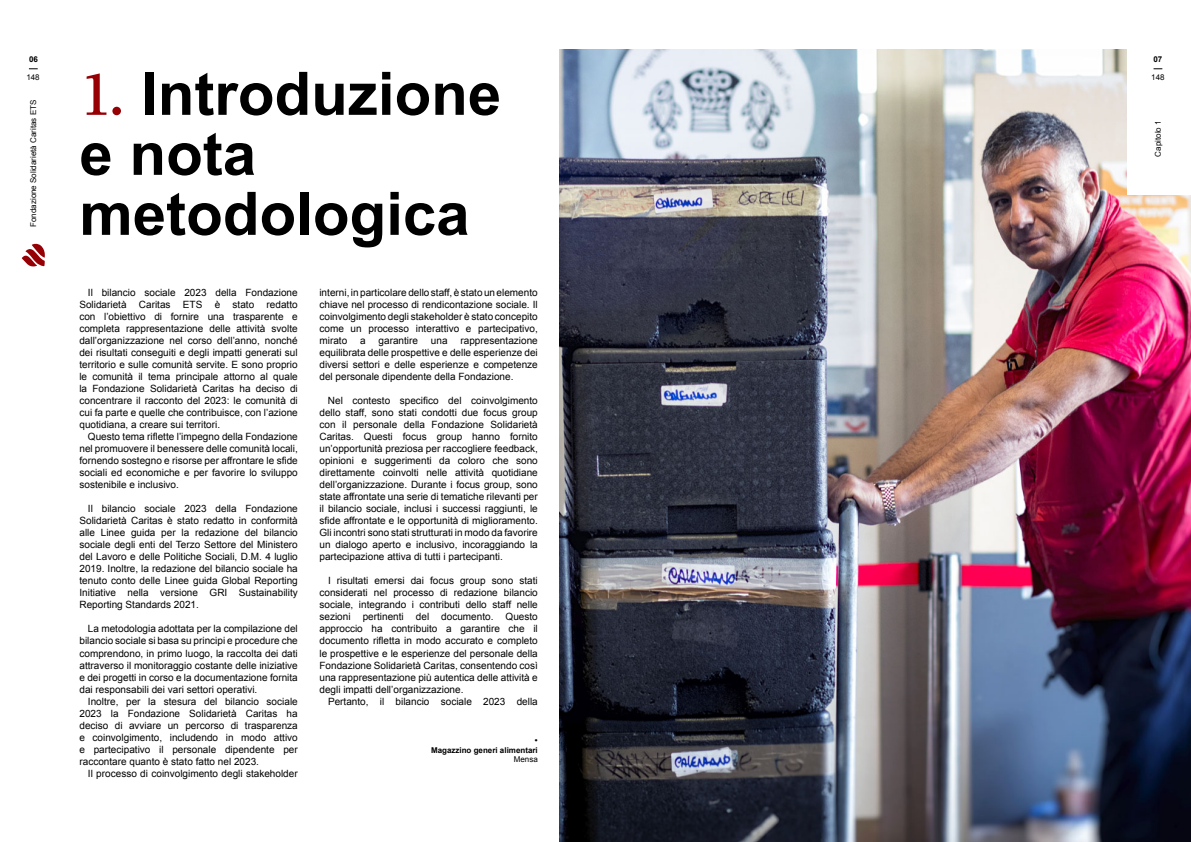
<style>
.page{position:relative;width:1191px;height:842px;background:#fff}
.page>*{position:absolute;margin:0;border:0;box-sizing:border-box;transform-origin:0 0}
.t1{font:700 60px/60px "Arial";color:#000}
.t2{font:10px/12px "Arial";color:#000;text-align:justify}
.t3{font:8px "Arial";color:#000}
.t4{font:700 8px/9.6px "Arial";color:#000;text-align:right}
.s1{font-family:"Richmond Text";font-weight:400;color:#960005}
</style>
<div class="page">
<svg style="left:22px;top:243px;width:23px;height:24px"></svg>
<img style="left:559px;top:50px;width:632px;height:792px">
<div style="left:1127px;top:0;width:64px;height:194px;background:#fff"></div>
<p class="t4" style="left:29px;top:55px;width:10px">06</p>
<p class="t3" style="left:26px;top:72px;width:15px">148</p>
<p class="t3" style="left:28px;top:227px;width:129px;rotate:-90deg">Fondazione Solidarietà Caritas ETS</p>
<h1 class="t1" style="left:79px;top:66px;width:423px"><span class="s1">1.</span> Introduzione e nota metodologica</h1>
<p class="t2" style="left:79px;top:287px;width:220px;text-indent:8px">Il bilancio sociale 2023 della Fondazione Solidarietà Caritas ETS è stato redatto con l’obiettivo di fornire una trasparente e completa rappresentazione delle attività svolte dall’organizzazione nel corso dell’anno, nonché dei risultati conseguiti e degli impatti generati sul territorio e sulle comunità servite. E sono proprio le comunità il tema principale attorno al quale la Fondazione Solidarietà Caritas ha deciso di concentrare il racconto del 2023: le comunità di cui fa parte e quelle che contribuisce, con l’azione quotidiana, a creare sui territori.</p>
<p class="t2" style="left:79px;top:431px;width:220px;text-indent:9px">Questo tema riflette l’impegno della Fondazione nel promuovere il benessere delle comunità locali, fornendo sostegno e risorse per affrontare le sfide sociali ed economiche e per favorire lo sviluppo sostenibile e inclusivo.</p>
<p class="t2" style="left:79px;top:503px;width:220px;text-indent:9px">Il bilancio sociale 2023 della Fondazione Solidarietà Caritas è stato redatto in conformità alle Linee guida per la redazione del bilancio sociale degli enti del Terzo Settore del Ministero del Lavoro e delle Politiche Sociali, D.M. 4 luglio 2019. Inoltre, la redazione del bilancio sociale ha tenuto conto delle Linee guida Global Reporting Initiative nella versione GRI Sustainability Reporting Standards 2021.</p>
<p class="t2" style="left:79px;top:623px;width:220px;text-indent:8px">La metodologia adottata per la compilazione del bilancio sociale si basa su principi e procedure che comprendono, in primo luogo, la raccolta dei dati attraverso il monitoraggio costante delle iniziative e dei progetti in corso e la documentazione fornita dai responsabili dei vari settori operativi.</p>
<p class="t2" style="left:79px;top:695px;width:220px;text-indent:9px">Inoltre, per la stesura del bilancio sociale 2023 la Fondazione Solidarietà Caritas ha deciso di avviare un percorso di trasparenza e coinvolgimento, includendo in modo attivo e partecipativo il personale dipendente per raccontare quanto è stato fatto nel 2023.</p>
<p class="t2" style="left:88px;top:767px;width:211px">Il processo di coinvolgimento degli stakeholder</p>
<p class="t2" style="left:319px;top:287px;width:220px">interni, in particolare dello staff,è stato un elemento chiave nel processo di rendicontazione sociale. Il coinvolgimento degli stakeholder è stato concepito come un processo interattivo e partecipativo, mirato</p>
<p class="t2" style="left:319px;top:335px;width:220px;text-indent:141px">rappresentazione equilibrata delle prospettive e delle esperienze dei diversi settori e delle esperienze e competenze del personale dipendente della Fondazione.</p>
<p class="t2" style="left:319px;top:395px;width:220px;text-indent:9px">Nel contesto specifico del coinvolgimento dello staff, sono stati condotti due focus group con il personale della Fondazione Solidarietà Caritas. Questi focus group hanno fornito un’opportunità preziosa per raccogliere feedback, opinioni e suggerimenti da coloro che sono direttamente coinvolti nelle attività quotidiane dell’organizzazione. Durante i focus group, sono state affrontate una serie di tematiche rilevanti per il bilancio sociale, inclusi i successi raggiunti, le sfide affrontate e le opportunità di miglioramento.<br>Gli incontri sono stati strutturati in modo da favorire un dialogo aperto e inclusivo, incoraggiando la partecipazione attiva di tutti i partecipanti.</p>
<p class="t2" style="left:319px;top:575px;width:220px;text-indent:9px">I risultati emersi dai focus group sono stati considerati nel processo di redazione bilancio sociale, integrando i contributi dello staff nelle sezioni pertinenti del documento. Questo approccio ha contribuito a garantire che il documento rifletta in modo accurato e completo le prospettive e le esperienze del personale della Fondazione Solidarietà Caritas, consentendo così una rappresentazione più autentica delle attività e degli impatti dell’organizzazione.</p>
<p class="t2" style="left:328px;top:695px;width:211px">Pertanto, il bilancio sociale 2023 della</p>
<p class="t2" style="left:360px;top:335px;width:7px">a</p>
<p class="t2" style="left:378px;top:335px;width:41px">garantire</p>
<p class="t2" style="left:431px;top:335px;width:18px">una</p>
<p class="t4" style="left:431px;top:736px;width:108px">•<br>Magazzino generi alimentari</p>
<p class="t3" style="left:514px;top:754px;width:26px">Mensa</p>
<p class="t4" style="left:1153px;top:55px;width:10px">07</p>
<p class="t3" style="left:1151px;top:72px;width:15px">148</p>
<p class="t3" style="left:1152px;top:156px;width:38px;rotate:-90deg">Capitolo 1</p>
</div>
